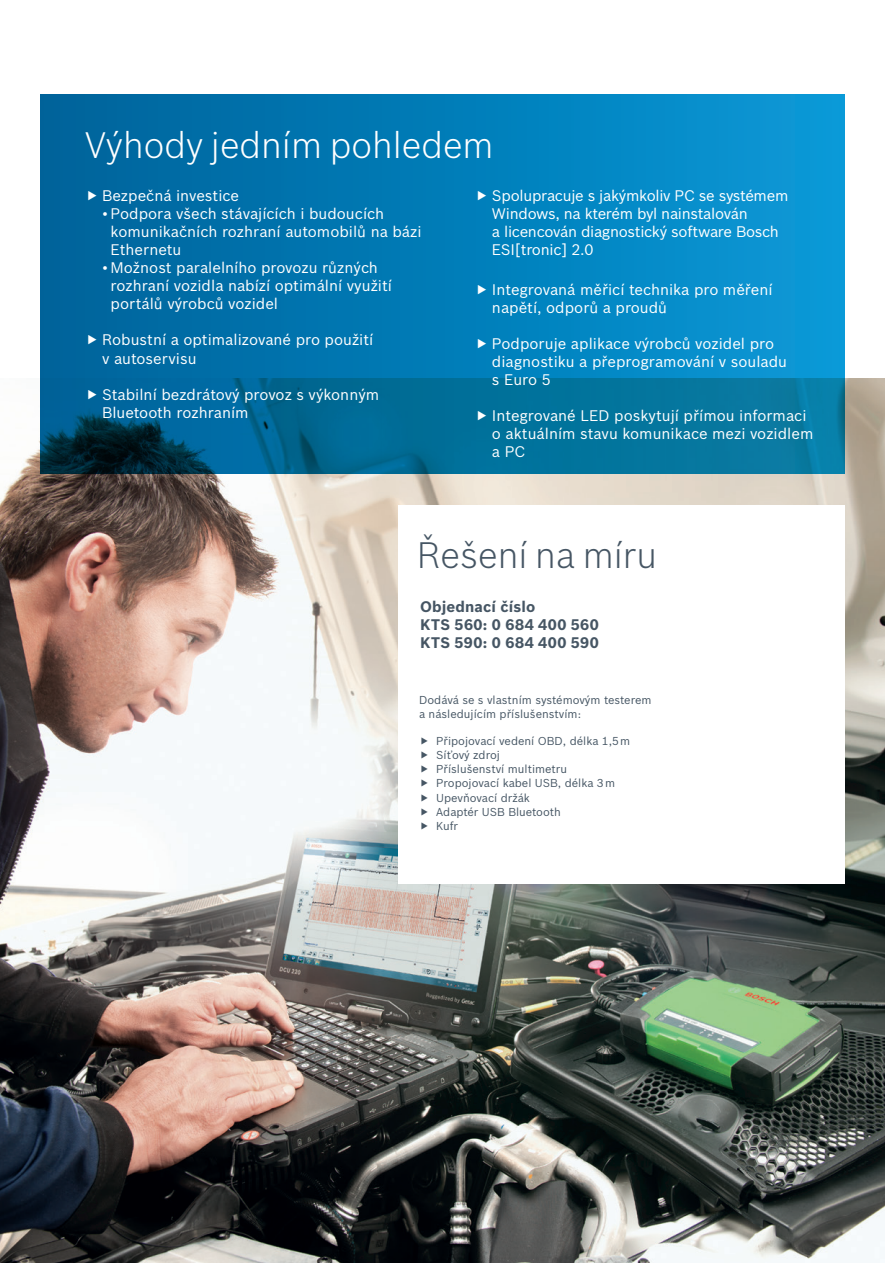
<style>
.page{position:relative;width:885px;height:1263px;background:#fff}
.page>*{position:absolute;margin:0;border:0;box-sizing:border-box;transform-origin:0 0}
.t1{font:300 36px "Bosch Sans";color:#fff}
.t2{font:300 36px "Bosch Sans";color:#465664}
.t3{font:15px/18px "Bosch Sans";color:#fff}
.t4{font:15px/18px "Bosch Sans";letter-spacing:-.02em;color:#fff}
.t5{font:700 15px/18px "Bosch Sans";letter-spacing:.02em;color:#465664}
.t6{font:11.25px/14.2px "Bosch Sans";color:#465664}
</style>
<div class="page">
<img style="left:0;top:379px;width:884px;height:884px">
<svg style="left:40px;top:95px;width:804px;height:379px;background:#0277ae"></svg>
<div style="left:398px;top:505px;width:446px;height:379px;background:#fff"></div>
<svg style="left:88px;top:191px;width:8px;height:10px"></svg>
<svg style="left:88px;top:335px;width:8px;height:10px"></svg>
<svg style="left:88px;top:389px;width:8px;height:10px"></svg>
<svg style="left:478px;top:191px;width:8px;height:10px"></svg>
<svg style="left:478px;top:285px;width:8px;height:9px"></svg>
<svg style="left:478px;top:339px;width:8px;height:9px"></svg>
<svg style="left:478px;top:411px;width:8px;height:9px"></svg>
<h1 class="t1" style="left:85px;top:123px;width:410px">Výhody jedním pohledem</h1>
<p class="t3" style="left:102px;top:187px;width:138px">Bezpečná investice</p>
<p class="t3" style="left:111px;top:205px;width:312px;text-indent:-9px">• Podpora všech stávajících i budoucích komunikačních rozhraní automobilů na bázi<br>Ethernetu</p>
<p class="t3" style="left:111px;top:259px;width:283px;text-indent:-9px">• Možnost paralelního provozu různých rozhraní vozidla nabízí optimální využití portálů výrobců vozidel</p>
<p class="t3" style="left:102px;top:331px;width:273px">Robustní a optimalizované pro použití v autoservisu</p>
<p class="t3" style="left:102px;top:385px;width:279px">Stabilní bezdrátový provoz s výkonným<br>Bluetooth rozhraním</p>
<p class="t4" style="left:492px;top:187px;width:298px">Spolupracuje s jakýmkoliv PC se systémem Windows, na kterém byl nainstalován<br>a licencován diagnostický software Bosch ESI[tronic] 2.0</p>
<p class="t3" style="left:492px;top:280px;width:282px">Integrovaná měřicí technika pro měření napětí, odporů a proudů</p>
<p class="t3" style="left:492px;top:334px;width:297px">Podporuje aplikace výrobců vozidel pro diagnostiku a přeprogramování v souladu s Euro 5</p>
<p class="t3" style="left:492px;top:406px;width:323px">Integrované LED poskytují přímou informaci o aktuálním stavu komunikace mezi vozidlem a PC</p>
<h1 class="t2" style="left:417px;top:533px;width:241px">Řešení na míru</h1>
<p class="t5" style="left:420px;top:597px;width:180px">Objednací číslo<br>KTS 560: 0 684 400 560<br>KTS 590: 0 684 400 590</p>
<p class="t6" style="left:419px;top:692px;width:234px">Dodává se s vlastním systémovým testerem a následujícím příslušenstvím:</p>
<p class="t6" style="left:436px;top:733px;width:196px">Připojovací vedení OBD, délka 1,5m<br>Síťový zdroj<br>Příslušenství multimetru<br>Propojovací kabel USB, délka 3m<br>Upevňovací držák<br>Adaptér USB Bluetooth<br>Kufr</p>
</div>
